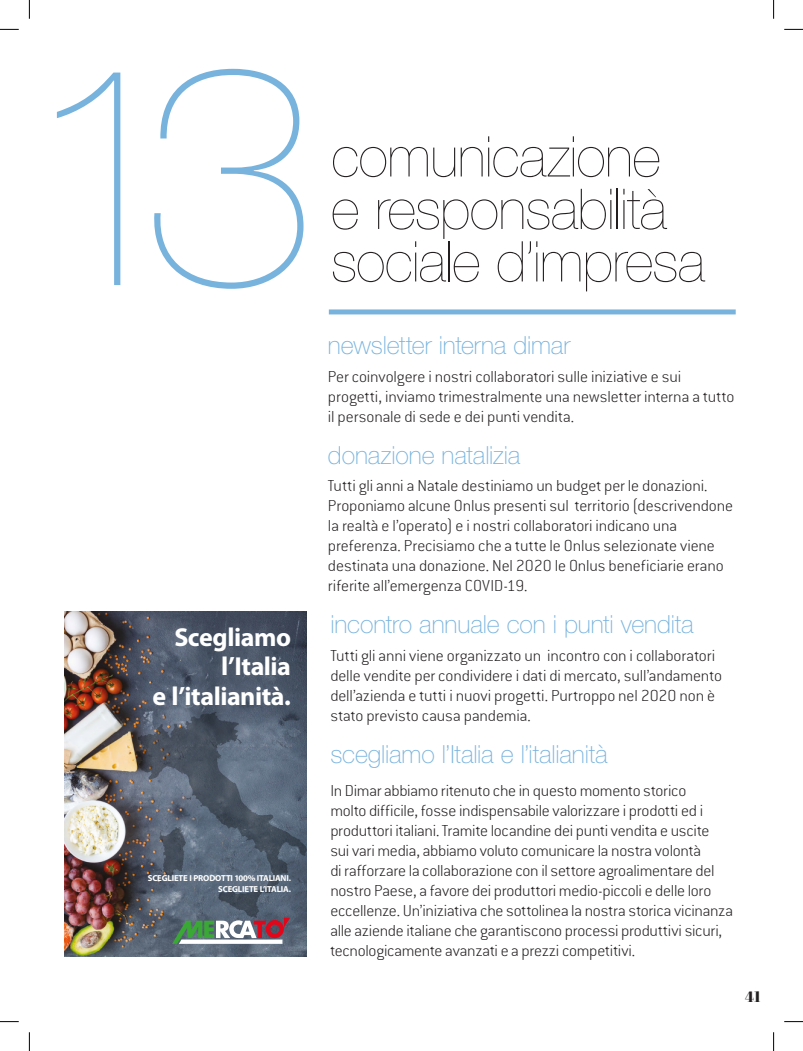
<style>
.page{position:relative;width:803px;height:1051px;background:#fff}
.page>*{position:absolute;margin:0;border:0;box-sizing:border-box;transform-origin:0 0}
.t1{font:200 312.5px "Helvetica Neue LT Std";color:#78b3dd}
.t2{font:200 56.25px/52.5px "Helvetica Neue LT Std";letter-spacing:-.01em;color:#231f20}
.t3{font:700 26px/29.6px "Myriad Pro";letter-spacing:-.02em;color:#fff;text-align:right}
.t4{font:100 25px "Helvetica Neue LT Std";letter-spacing:-.005em;color:#78b3dd}
.t5{font:200 17.5px/20px "Conduit ITC";letter-spacing:-.005em;color:#231f20}
.t6{font:15px "Abril Fatface";color:#231f20}
.t7{font:700 8.75px/11px "Myriad Pro";letter-spacing:-.025em;color:#fff;text-align:right}
</style>
<div class="page">
<img style="left:65px;top:611px;width:241px;height:345px">
<svg style="left:136px;top:712px;width:170px;height:206px;background:#576373"></svg>
<svg style="left:172px;top:918px;width:118px;height:26px"></svg>
<div style="left:329px;top:309px;width:407px;height:5px;background:#78b3dd"></div>
<svg style="left:0;top:29px;width:19px;height:1px"></svg>
<svg style="left:784px;top:29px;width:19px;height:1px"></svg>
<svg style="left:0;top:1021px;width:19px;height:1px"></svg>
<svg style="left:784px;top:1021px;width:19px;height:1px"></svg>
<svg style="left:29px;top:0;width:1px;height:19px"></svg>
<svg style="left:29px;top:1032px;width:1px;height:19px"></svg>
<svg style="left:773px;top:0;width:1px;height:19px"></svg>
<svg style="left:773px;top:1032px;width:1px;height:19px"></svg>
<h1 class="t1" style="left:21px;top:-6px;width:296px">13</h1>
<h3 class="t3" style="left:152px;top:623px;width:140px">Scegliamo l’Italia<br>e l’italianità.</h3>
<p class="t7" style="left:148px;top:872px;width:145px">SCEGLIETE I PRODOTTI 100% ITALIANI.<br>SCEGLIETE L’ITALIA.</p>
<h2 class="t2" style="left:331px;top:130px;width:375px">comunicazione<br>e responsabilità sociale d’impresa</h2>
<h3 class="t4" style="left:328px;top:331px;width:244px">newsletter interna dimar</h3>
<p class="t5" style="left:328px;top:366px;width:408px">Per coinvolgere i nostri collaboratori sulle iniziative e sui progetti, inviamo trimestralmente una newsletter interna a tutto il personale di sede e dei punti vendita.</p>
<h3 class="t4" style="left:328px;top:441px;width:194px">donazione natalizia</h3>
<p class="t5" style="left:328px;top:475px;width:406px">Tutti gli anni a Natale destiniamo un budget per le donazioni.<br>Proponiamo alcune Onlus presenti sul territorio (descrivendone la realtà e l’operato) e i nostri collaboratori indicano una preferenza. Precisiamo che a tutte le Onlus selezionate viene destinata una donazione. Nel 2020 le Onlus beneficiarie erano riferite all’emergenza COVID-19.</p>
<h3 class="t4" style="left:330px;top:610px;width:365px">incontro annuale con i punti vendita</h3>
<p class="t5" style="left:330px;top:645px;width:393px">Tutti gli anni viene organizzato un incontro con i collaboratori delle vendite per condividere i dati di mercato, sull’andamento dell’azienda e tutti i nuovi progetti. Purtroppo nel 2020 non è stato previsto causa pandemia.</p>
<h3 class="t4" style="left:330px;top:739px;width:279px">scegliamo l’Italia e l’italianità</h3>
<p class="t5" style="left:330px;top:780px;width:404px">In Dimar abbiamo ritenuto che in questo momento storico<br>molto difficile, fosse indispensabile valorizzare i prodotti ed i produttori italiani. Tramite locandine dei punti vendita e uscite<br>sui vari media, abbiamo voluto comunicare la nostra volontà<br>di rafforzare la collaborazione con il settore agroalimentare del nostro Paese, a favore dei produttori medio-piccoli e delle loro eccellenze. Un’iniziativa che sottolinea la nostra storica vicinanza alle aziende italiane che garantiscono processi produttivi sicuri, tecnologicamente avanzati e a prezzi competitivi.</p>
<p class="t6" style="left:745px;top:986px;width:17px">41</p>
</div>
